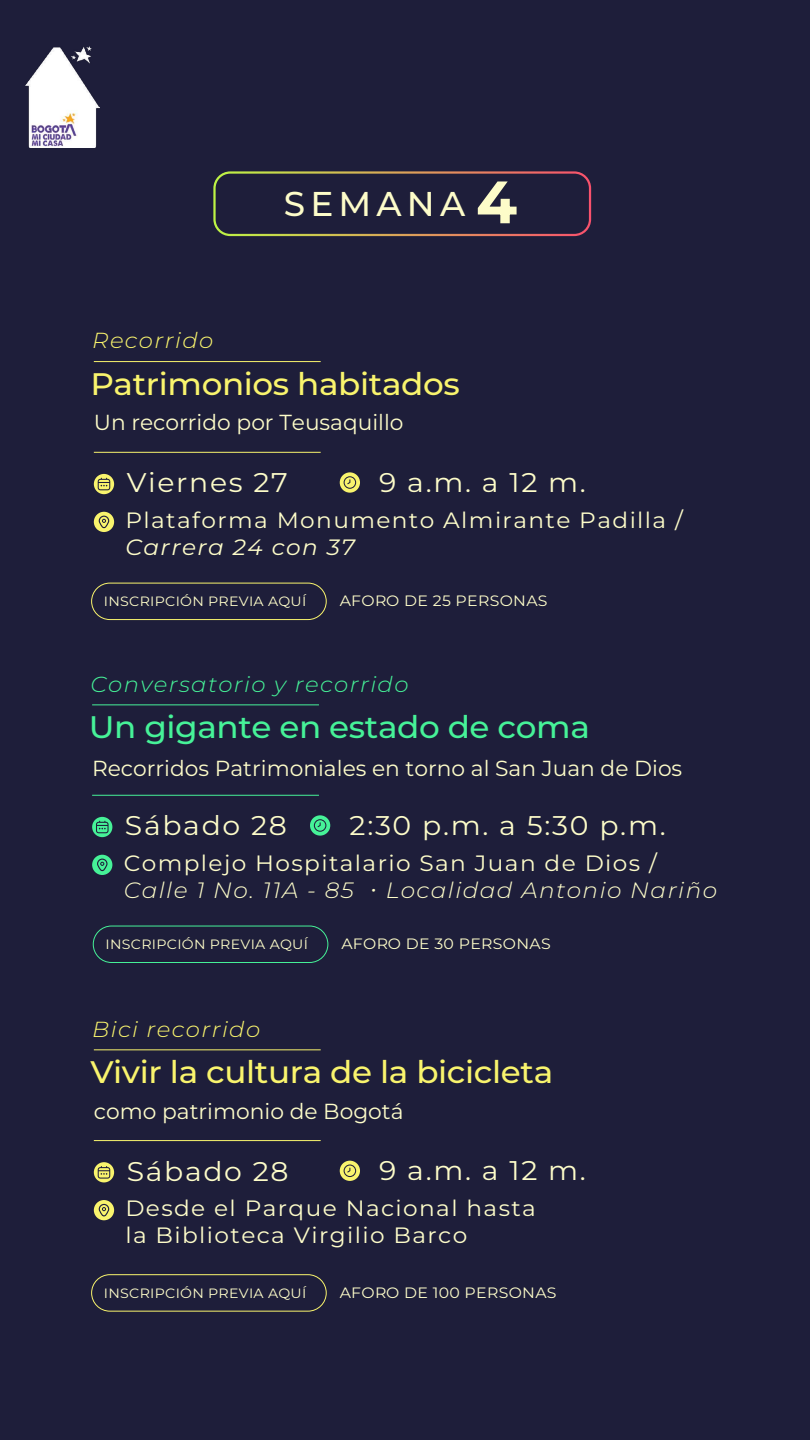
<style>
.page{position:relative;width:810px;height:1440px;background:#1e1e3a}
.page>*{position:absolute;margin:0;border:0;box-sizing:border-box;transform-origin:0 0}
.t1{font:100 34.35px "Montserrat";letter-spacing:.15em;color:#fdfcc9}
.t2{font:100 31.12px "Montserrat";letter-spacing:-.01em;color:#f9f46d;scale:1.05 1}
.t3{font:100 31.12px "Montserrat";letter-spacing:-.01em;color:#46f298;scale:1.05 1}
.t4{font:100 27px "Montserrat";letter-spacing:.06em;color:#fdfcc9;scale:1.05 1}
.t5{font:100 22.2px/26.6px "Montserrat";letter-spacing:.06em;color:#fdfcc9;scale:1.05 1}
.t6{font:italic 100 22.2px "Montserrat";letter-spacing:.06em;color:#fdfcc9;scale:1.05 1}
.t7{font:100 21.75px "Montserrat";color:#fdfcc9}
.t8{font:italic 100 21.75px "Montserrat";letter-spacing:.06em;color:#46f298;scale:1.05 1}
.t9{font:italic 100 21.75px "Montserrat";letter-spacing:.06em;color:#f9f46d;scale:1.05 1}
.t10{font:100 15px "Montserrat";letter-spacing:.02em;color:#fdfcc9;scale:1.05 1}
.t11{font:100 13.5px "Montserrat";letter-spacing:.02em;color:#fdfcc9;scale:1.05 1}
.s1{font-size:59.7px}
</style>
<div class="page">
<img style="left:25px;top:47px;width:74px;height:101px">
<hr style="left:94px;top:361px;width:227px;height:1px;background:#f9f46d">
<hr style="left:94px;top:452px;width:227px;height:1px;background:#f9f46d">
<svg style="left:94px;top:474px;width:20px;height:20px"></svg>
<svg style="left:98px;top:478px;width:12px;height:12px"></svg>
<div style="left:94px;top:512px;width:20px;height:20px;background:#f9f46d;border-radius:50%"></div>
<svg style="left:99px;top:516px;width:10px;height:12px"></svg>
<svg style="left:340px;top:472px;width:20px;height:21px"></svg>
<svg style="left:344px;top:476px;width:12px;height:13px"></svg>
<div style="left:91px;top:583px;width:236px;height:37px;border:1px solid #f9f46d;border-radius:18px"></div>
<div style="left:213px;top:171px;width:378px;height:65px;border:2px solid #fff;border-radius:16px"></div>
<hr style="left:92px;top:704px;width:227px;height:1px;background:#46f298">
<hr style="left:92px;top:795px;width:227px;height:1px;background:#46f298">
<svg style="left:92px;top:817px;width:20px;height:20px"></svg>
<svg style="left:96px;top:821px;width:13px;height:12px"></svg>
<div style="left:92px;top:855px;width:20px;height:20px;background:#46f298;border-radius:50%"></div>
<svg style="left:97px;top:859px;width:11px;height:12px"></svg>
<svg style="left:310px;top:815px;width:20px;height:21px"></svg>
<svg style="left:314px;top:819px;width:12px;height:13px"></svg>
<div style="left:93px;top:926px;width:235px;height:37px;border:1px solid #46f298;border-radius:18px"></div>
<hr style="left:94px;top:1049px;width:227px;height:1px;background:#f9f46d">
<hr style="left:94px;top:1140px;width:227px;height:1px;background:#f9f46d">
<svg style="left:94px;top:1162px;width:20px;height:20px"></svg>
<svg style="left:98px;top:1166px;width:12px;height:13px"></svg>
<div style="left:94px;top:1200px;width:20px;height:20px;background:#f9f46d;border-radius:50%"></div>
<svg style="left:99px;top:1204px;width:10px;height:12px"></svg>
<div style="left:340px;top:1161px;width:20px;height:20px;background:#f9f46d;border-radius:50%"></div>
<svg style="left:344px;top:1165px;width:12px;height:12px"></svg>
<div style="left:91px;top:1274px;width:236px;height:38px;border:1px solid #f9f46d;border-radius:18px"></div>
<h1 class="t1" style="left:284px;top:181px;width:235px">SEMANA <span class="s1">4</span></h1>
<p class="t9" style="left:92px;top:326px;width:117px">Recorrido</p>
<h2 class="t2" style="left:90px;top:363px;width:353px">Patrimonios habitados</h2>
<p class="t7" style="left:94px;top:408px;width:311px">Un recorrido por Teusaquillo</p>
<p class="t4" style="left:127px;top:465px;width:155px">Viernes 27</p>
<p class="t4" style="left:379px;top:464px;width:198px">9 a.m. a 12 m.</p>
<p class="t5" style="left:125px;top:506px;width:533px">Plataforma Monumento Almirante Padilla /</p>
<p class="t6" style="left:125px;top:532px;width:220px">Carrera 24 con 37</p>
<p class="t11" style="left:104px;top:593px;width:194px">INSCRIPCIÓN PREVIA AQUÍ</p>
<p class="t10" style="left:340px;top:591px;width:200px">AFORO DE 25 PERSONAS</p>
<p class="t8" style="left:91px;top:669px;width:304px">Conversatorio y recorrido</p>
<h2 class="t3" style="left:89px;top:706px;width:479px">Un gigante en estado de coma</h2>
<p class="t7" style="left:92px;top:754px;width:592px">Recorridos Patrimoniales en torno al San Juan de Dios</p>
<p class="t4" style="left:125px;top:808px;width:156px">Sábado 28</p>
<p class="t4" style="left:350px;top:807px;width:303px">2:30 p.m. a 5:30 p.m.</p>
<p class="t5" style="left:124px;top:849px;width:509px">Complejo Hospitalario San Juan de Dios /</p>
<p class="t6" style="left:124px;top:875px;width:221px">Calle 1 No. 11A - 85</p>
<p class="t6" style="left:386px;top:875px;width:317px">Localidad Antonio Nariño</p>
<p class="t11" style="left:106px;top:935px;width:194px">INSCRIPCIÓN PREVIA AQUÍ</p>
<p class="t10" style="left:341px;top:934px;width:201px">AFORO DE 30 PERSONAS</p>
<p class="t9" style="left:92px;top:1014px;width:161px">Bici recorrido</p>
<h2 class="t2" style="left:90px;top:1051px;width:442px">Vivir la cultura de la bicicleta</h2>
<p class="t7" style="left:94px;top:1097px;width:311px">como patrimonio de Bogotá</p>
<p class="t4" style="left:127px;top:1153px;width:156px">Sábado 28</p>
<p class="t4" style="left:379px;top:1153px;width:198px">9 a.m. a 12 m.</p>
<p class="t5" style="left:125px;top:1195px;width:393px">Desde el Parque Nacional hasta la Biblioteca Virgilio Barco</p>
<p class="t11" style="left:104px;top:1284px;width:194px">INSCRIPCIÓN PREVIA AQUÍ</p>
<p class="t10" style="left:340px;top:1283px;width:208px">AFORO DE 100 PERSONAS</p>
</div>
